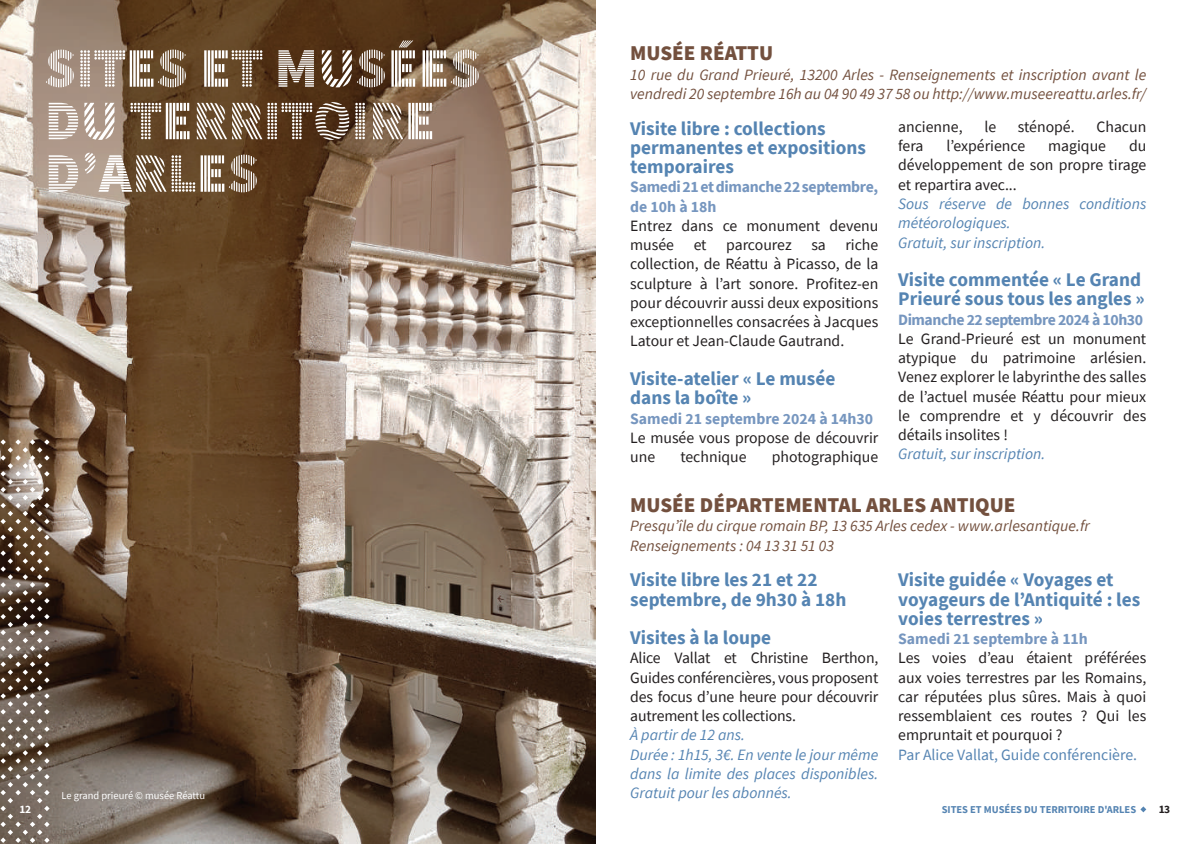
<style>
.page{position:relative;width:1191px;height:844px;background:#fff}
.page>*{position:absolute;margin:0;border:0;box-sizing:border-box;transform-origin:0 0}
.t1{font:900 56px/52.5px "Source Sans Pro DISPLAYV2";color:#fff}
.t2{font:900 21px "Source Sans Pro";color:#73503e}
.t3{font:700 19.25px/19.2px "Source Sans Pro";color:#5584b2}
.t4{font:15.75px/19.2px "Source Sans Pro";color:#231f20;text-align:justify}
.t5{font:italic 15.75px/19.2px "Source Sans Pro";color:#73503e}
.t6{font:italic 15.75px/19.2px "Source Sans Pro";color:#5584b2}
.t7{font:700 15.75px/19.2px "Source Sans Pro";letter-spacing:-.02em;color:#7696bf}
.t8{font:700 15.75px "Source Sans Pro";color:#7696bf}
.t9{font:15.75px "Source Sans Pro";color:#5584b2}
.t10{font:700 11.38px "Source Sans Pro";color:#fff}
.t11{font:700 11.38px "Source Sans Pro";color:#231f20}
.t12{font:700 10.5px "Source Sans Pro";color:#5584b2}
.t13{font:10.5px "Source Sans Pro";color:#fff}
</style>
<div class="page">
<img style="left:0;top:0;width:595px;height:843px">
<svg style="left:0;top:439px;width:50px;height:403px;background:#756659"></svg>
<svg style="left:1140px;top:806px;width:6px;height:6px"></svg>
<h1 class="t1" style="left:45px;top:44px;width:438px">SITES ET MUSÉES<br>DU TERRITOIRE<br>D’ARLES</h1>
<h2 class="t2" style="left:630px;top:39px;width:144px">MUSÉE RÉATTU</h2>
<p class="t5" style="left:630px;top:65px;width:517px">10 rue du Grand Prieuré, 13200 Arles - Renseignements et inscription avant le vendredi 20 septembre 16h au 04 90 49 37 58 ou http://www.museereattu.arles.fr/</p>
<p class="t3" style="left:630px;top:118px;width:237px">Visite libre : collections permanentes et expositions temporaires</p>
<p class="t7" style="left:630px;top:177px;width:250px">Samedi 21 et dimanche 22 septembre, de 10h à 18h</p>
<p class="t4" style="left:630px;top:216px;width:250px">Entrez dans ce monument devenu musée et parcourez sa riche collection, de Réattu à Picasso, de la sculpture à l’art sonore. Profitez-en pour découvrir aussi deux expositions exceptionnelles consacrées à Jacques Latour et Jean-Claude Gautrand.</p>
<p class="t3" style="left:630px;top:368px;width:207px">Visite-atelier « Le musée dans la boîte »</p>
<p class="t8" style="left:630px;top:407px;width:244px">Samedi 21 septembre 2024 à 14h30</p>
<p class="t4" style="left:630px;top:428px;width:250px">Le musée vous propose de découvrir une</p>
<p class="t4" style="left:680px;top:447px;width:68px">technique</p>
<p class="t4" style="left:772px;top:447px;width:108px">photographique</p>
<p class="t4" style="left:898px;top:117px;width:66px">ancienne,</p>
<p class="t4" style="left:984px;top:117px;width:13px">le</p>
<p class="t4" style="left:1017px;top:117px;width:58px">sténopé.</p>
<p class="t4" style="left:1096px;top:117px;width:51px">Chacun</p>
<p class="t4" style="left:898px;top:136px;width:27px">fera</p>
<p class="t4" style="left:946px;top:136px;width:80px">l’expérience</p>
<p class="t4" style="left:1048px;top:136px;width:59px">magique</p>
<p class="t4" style="left:898px;top:136px;width:250px;text-indent:231px">du développement de son propre tirage et repartira avec...</p>
<p class="t6" style="left:898px;top:194px;width:250px">Sous réserve de bonnes conditions météorologiques.<br>Gratuit, sur inscription.</p>
<p class="t3" style="left:898px;top:270px;width:248px">Visite commentée « Le Grand<br>Prieuré sous tous les angles »</p>
<p class="t7" style="left:898px;top:309px;width:246px">Dimanche 22 septembre 2024 à 10h30</p>
<p class="t4" style="left:898px;top:329px;width:250px">Le Grand-Prieuré est un monument atypique du patrimoine arlésien.<br>Venez explorer le labyrinthe des salles de l’actuel musée Réattu pour mieux le comprendre et y découvrir des détails insolites !</p>
<p class="t6" style="left:898px;top:444px;width:148px">Gratuit, sur inscription.</p>
<h2 class="t2" style="left:630px;top:490px;width:387px">MUSÉE DÉPARTEMENTAL ARLES ANTIQUE</h2>
<p class="t5" style="left:630px;top:516px;width:461px">Presqu’île du cirque romain BP, 13 635 Arles cedex - www.arlesantique.fr<br>Renseignements : 04 13 31 51 03</p>
<p class="t3" style="left:898px;top:570px;width:244px">Visite guidée « Voyages et voyageurs de l’Antiquité : les voies terrestres »</p>
<p class="t8" style="left:898px;top:628px;width:191px">Samedi 21 septembre à 11h</p>
<p class="t4" style="left:898px;top:648px;width:250px">Les voies d’eau étaient préférées aux voies terrestres par les Romains, car réputées plus sûres. Mais à quoi ressemblaient ces routes ? Qui les empruntait et pourquoi ?</p>
<p class="t9" style="left:898px;top:744px;width:240px">Par Alice Vallat, Guide conférencière.</p>
<p class="t3" style="left:630px;top:570px;width:218px">Visite libre les 21 et 22 septembre, de 9h30 à 18h</p>
<p class="t3" style="left:630px;top:627px;width:142px">Visites à la loupe</p>
<p class="t4" style="left:630px;top:648px;width:250px">Alice Vallat et Christine Berthon, Guides conférencières, vous proposent des focus d’une heure pour découvrir autrement les collections.</p>
<p class="t6" style="left:630px;top:725px;width:250px">À partir de 12 ans.<br>Durée : 1h15, 3€. En vente le jour même dans la limite des places disponibles.<br>Gratuit pour les abonnés.</p>
<p class="t13" style="left:62px;top:788px;width:145px">Le grand prieuré © musée Réattu</p>
<p class="t10" style="left:20px;top:801px;width:13px">12</p>
<p class="t12" style="left:941px;top:801px;width:196px">SITES ET MUSÉES DU TERRITOIRE D'ARLES</p>
<p class="t11" style="left:1158px;top:801px;width:13px">13</p>
</div>
